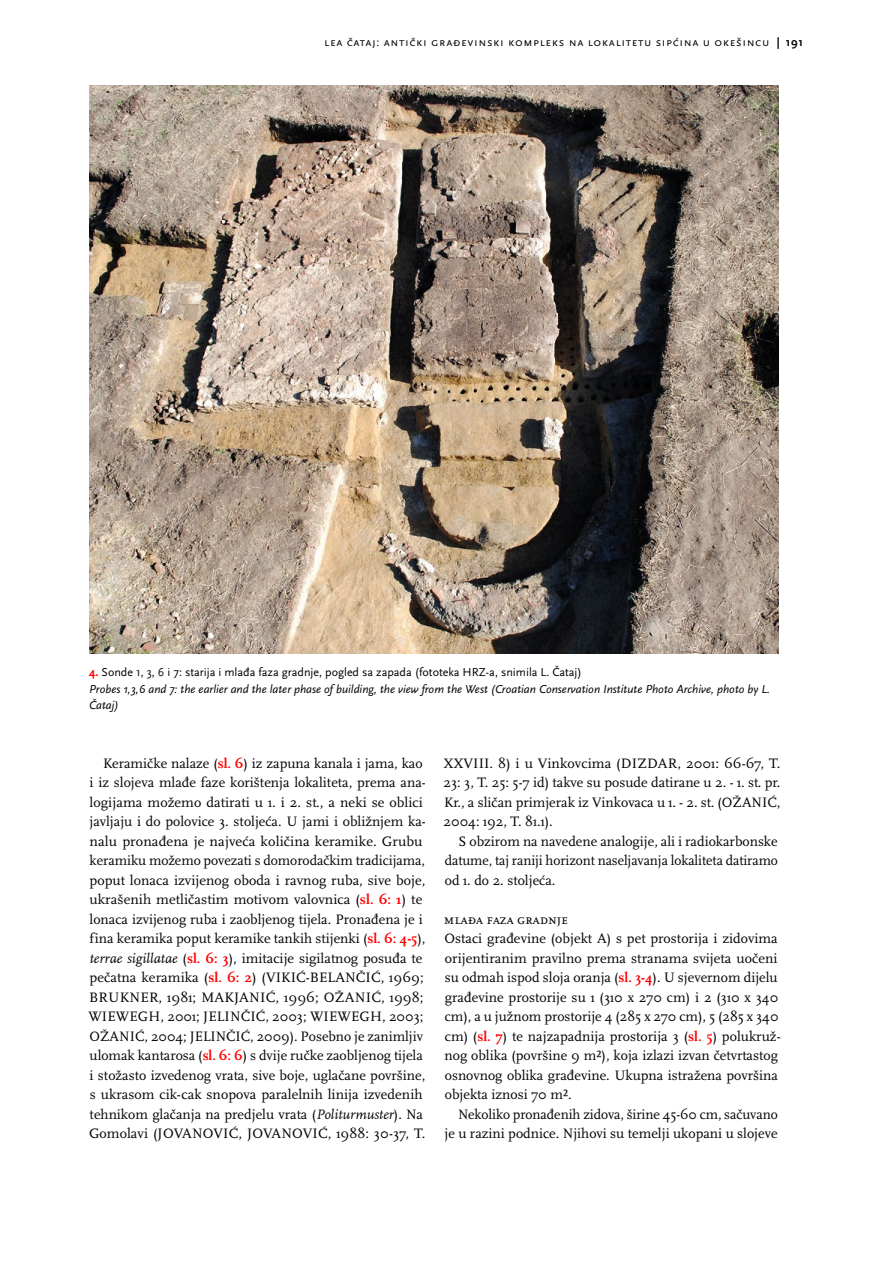
<style>
.page{position:relative;width:893px;height:1263px;background:#fff}
.page>*{position:absolute;margin:0;border:0;box-sizing:border-box;transform-origin:0 0}
.t1{font:14.25px/19.5px "Scala Pro";color:#000}
.t2{font:italic 12px/16.5px "Scala Sans Pro";color:#000}
.t3{font:12px "Scala Sans Pro";letter-spacing:.05em;color:#000}
.s1{font-weight:700}
.s2{font-weight:700;font-style:normal;color:#f00}
.s3{font-style:normal}
.s4{font-weight:700;color:#f00}
.s5{font-style:italic}
</style>
<div class="page">
<img style="left:89px;top:85px;width:689px;height:569px">
<p class="t3" style="left:324px;top:35px;width:481px">lea čataj: Antički građevinski kompleks na lokalitetu Sipćina u Okešincu <span class="s1">| 191</span></p>
<p class="t2" style="left:89px;top:664px;width:682px"><span class="s2">4.</span> <span class="s3">Sonde 1, 3, 6 i 7: starija i mlađa faza gradnje, pogled sa zapada (fototeka HRZ-a, snimila L. Čataj)<br></span>Probes 1,3,6 and 7: the earlier and the later phase of building, the view from the West (Croatian Conservation Institute Photo Archive, photo by L.<br>Čataj)</p>
<p class="t1" style="left:88px;top:753px;width:339px;text-indent:15px">Keramičke nalaze (<span class="s4">sl. 6</span>) iz zapuna kanala i jama, kao i iz slojeva mlađe faze korištenja lokaliteta, prema ana&shy;logijama možemo datirati u 1. i 2. st., a neki se oblici javljaju i do polovice 3. stoljeća. U jami i obližnjem ka&shy;nalu pronađena je najveća količina keramike. Grubu keramiku možemo povezati s domorodačkim tradicijama, poput lonaca izvijenog oboda i ravnog ruba, sive boje, ukrašenih metličastim motivom valovnica (<span class="s4">sl. 6: 1</span>) te lonaca izvijenog ruba i zaobljenog tijela. Pronađena je i fina keramika poput keramike tankih stijenki (<span class="s4">sl. 6: 4-5</span>), <span class="s5">terrae sigillatae</span> (<span class="s4">sl. 6: 3</span>), imitacije sigilatnog posuđa te pečatna keramika (<span class="s4">sl. 6: 2</span>) (VIKIĆ-BELANČIĆ, 1969; BRUKNER, 1981; MAKJANIĆ, 1996; OŽANIĆ, 1998; WIEWEGH, 2001; JELINČIĆ, 2003; WIEWEGH, 2003; OŽANIĆ, 2004; JELINČIĆ, 2009). Posebno je zanimljiv ulomak kantarosa (<span class="s4">sl. 6: 6</span>) s dvije ručke zaobljenog tijela i stožasto izvedenog vrata, sive boje, uglačane površine, s ukrasom cik-cak snopova paralelnih linija izvedenih tehnikom glačanja na predjelu vrata (<span class="s5">Politurmuster</span>). Na Gomolavi (JOVANOVIĆ, JOVANOVIĆ, 1988: 30-37, T.</p>
<p class="t1" style="left:444px;top:753px;width:338px;text-align:justify">XXVIII. 8) i u Vinkovcima (DIZDAR, 2001: 66-67, T.<br>23: 3, T. 25: 5-7 id) takve su posude datirane u 2. - 1. st. pr.<br>Kr., a sličan primjerak iz Vinkovaca u 1. - 2. st. (OŽANIĆ, 2004: 192, T. 81.1).</p>
<p class="t1" style="left:445px;top:831px;width:335px;text-align:justify;text-indent:14px">S obzirom na navedene analogije, ali i radiokarbonske datume, taj raniji horizont naseljavanja lokaliteta datiramo od 1. do 2. stoljeća.</p>
<p class="t1" style="left:444px;top:909px;width:338px">mlađa faza gradnje<br>Ostaci građevine (objekt A) s pet prostorija i zidovima orijentiranim pravilno prema stranama svijeta uočeni su odmah ispod sloja oranja (<span class="s4">sl. 3-4</span>). U sjevernom dijelu građevine prostorije su 1 (310 x 270 cm) i 2 (310 x 340 cm), a u južnom prostorije 4 (285 x 270 cm), 5 (285 x 340 cm) (<span class="s4">sl. 7</span>) te najzapadnija prostorija 3 (<span class="s4">sl. 5</span>) polukruž&shy;nog oblika (površine 9 m²), koja izlazi izvan četvrtastog osnovnog oblika građevine. Ukupna istražena površina objekta iznosi 70 m².</p>
<p class="t1" style="left:445px;top:1104px;width:335px;text-align:right">Nekoliko pronađenih zidova, širine 45-60 cm, sačuvano je u razini podnice. Njihovi su temelji ukopani u slojeve</p>
</div>
